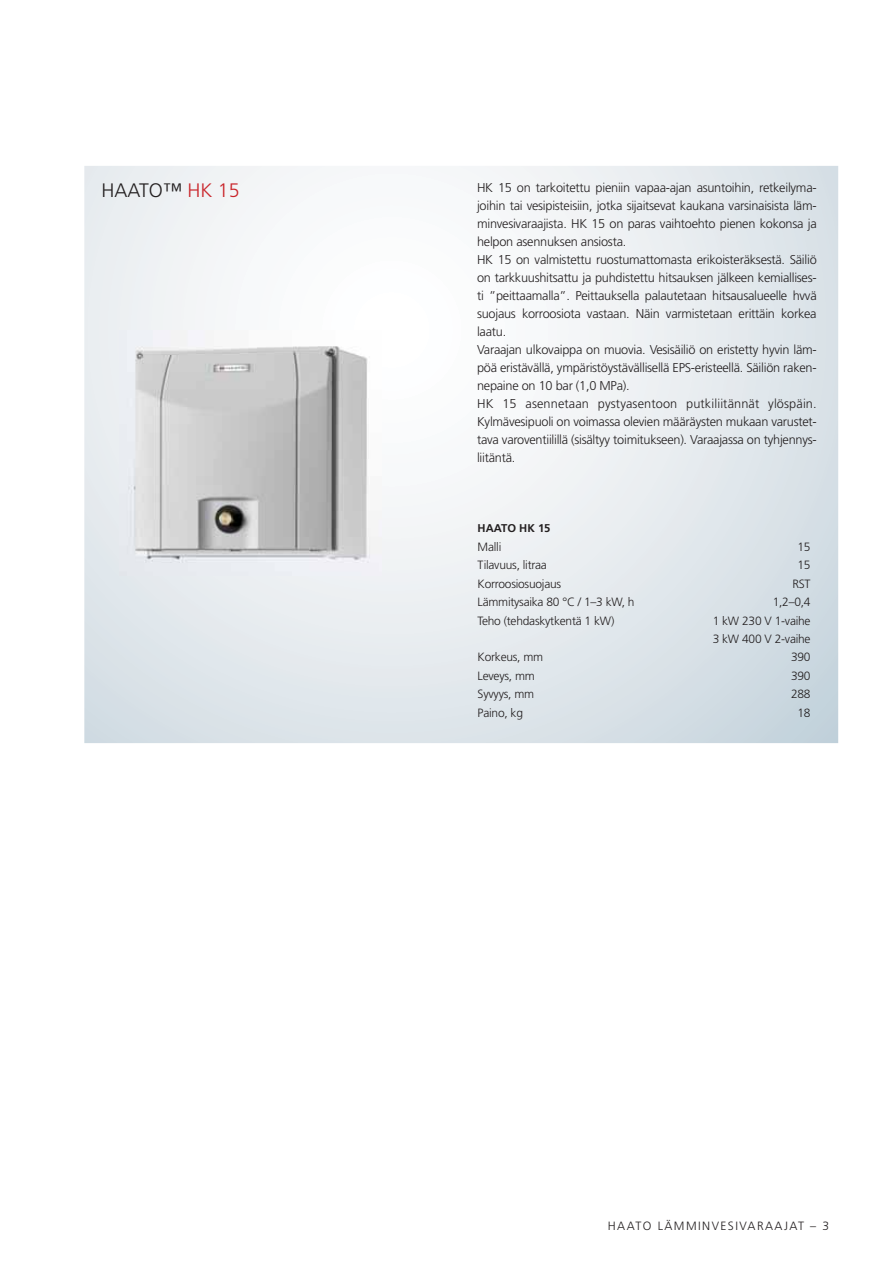
<style>
.page{position:relative;width:893px;height:1263px;background:#fff}
.page>*{position:absolute;margin:0;border:0;box-sizing:border-box;transform-origin:0 0}
.t1{font:300 19.5px "Frutiger";color:#231f20}
.t2{font:300 12.75px/18px "Frutiger";letter-spacing:-.02em;color:#231f20}
.t3{font:300 12px/18.5px "Frutiger";letter-spacing:-.02em;color:#231f20}
.t4{font:300 12px "Frutiger";letter-spacing:.12em;color:#231f20}
.t5{font:700 11.25px "Frutiger";color:#231f20}
.s1{color:#c9252b}
</style>
<div class="page">
<svg style="left:84px;top:166px;width:754px;height:577px"></svg>
<img style="left:119px;top:330px;width:262px;height:246px">
<h1 class="t1" style="left:101px;top:182px;width:140px">HAATO™ <span class="s1">HK 15</span></h1>
<p class="t2" style="left:477px;top:180px;width:341px">HK 15 on tarkoitettu pieniin vapaa-ajan asuntoihin, retkeilyma&shy;joihin tai vesipisteisiin, jotka sijaitsevat kaukana varsinaisista läm&shy;minvesivaraajista. HK 15 on paras vaihtoehto pienen kokonsa ja helpon asennuksen ansiosta.<br>HK 15 on valmistettu ruostumattomasta erikoisteräksestä. Säiliö on tarkkuushitsattu ja puhdistettu hitsauksen jälkeen kemiallises&shy;ti ”peittaamalla”. Peittauksella palautetaan hitsausalueelle hvvä suojaus korroosiota vastaan. Näin varmistetaan erittäin korkea laatu.<br>Varaajan ulkovaippa on muovia. Vesisäiliö on eristetty hyvin läm&shy;pöä eristävällä, ympäristöystävällisellä EPS-eristeellä. Säiliön raken&shy;nepaine on 10 bar (1,0 MPa).<br>HK 15 asennetaan pystyasentoon putkiliitännät ylöspäin.<br>Kylmävesipuoli on voimassa olevien määräysten mukaan varustet&shy;tava varoventiilillä (sisältyy toimitukseen). Varaajassa on tyhjennys&shy;liitäntä.</p>
<p class="t5" style="left:478px;top:523px;width:74px">HAATO HK 15</p>
<p class="t3" style="left:478px;top:538px;width:25px">Malli</p>
<p class="t3" style="left:798px;top:538px;width:15px">15</p>
<p class="t3" style="left:478px;top:557px;width:71px">Tilavuus, litraa</p>
<p class="t3" style="left:798px;top:557px;width:15px">15</p>
<p class="t3" style="left:478px;top:575px;width:85px">Korroosiosuojaus</p>
<p class="t3" style="left:792px;top:575px;width:20px">RST</p>
<p class="t3" style="left:478px;top:594px;width:158px">Lämmitysaika 80 °C / 1–3 kW, h</p>
<p class="t3" style="left:773px;top:594px;width:39px">1,2–0,4</p>
<p class="t3" style="left:478px;top:612px;width:138px">Teho (tehdaskytkentä 1 kW)</p>
<p class="t3" style="left:713px;top:612px;width:99px">1 kW 230 V 1-vaihe<br>3 kW 400 V 2-vaihe</p>
<p class="t3" style="left:478px;top:649px;width:67px">Korkeus, mm</p>
<p class="t3" style="left:791px;top:649px;width:21px">390</p>
<p class="t3" style="left:478px;top:667px;width:59px">Leveys, mm</p>
<p class="t3" style="left:791px;top:667px;width:21px">390</p>
<p class="t3" style="left:478px;top:686px;width:58px">Syvyys, mm</p>
<p class="t3" style="left:791px;top:686px;width:21px">288</p>
<p class="t3" style="left:478px;top:704px;width:47px">Paino, kg</p>
<p class="t3" style="left:798px;top:704px;width:15px">18</p>
<p class="t4" style="left:608px;top:1221px;width:223px">HAATO LÄMMINVESIVARAAJAT – 3</p>
</div>
